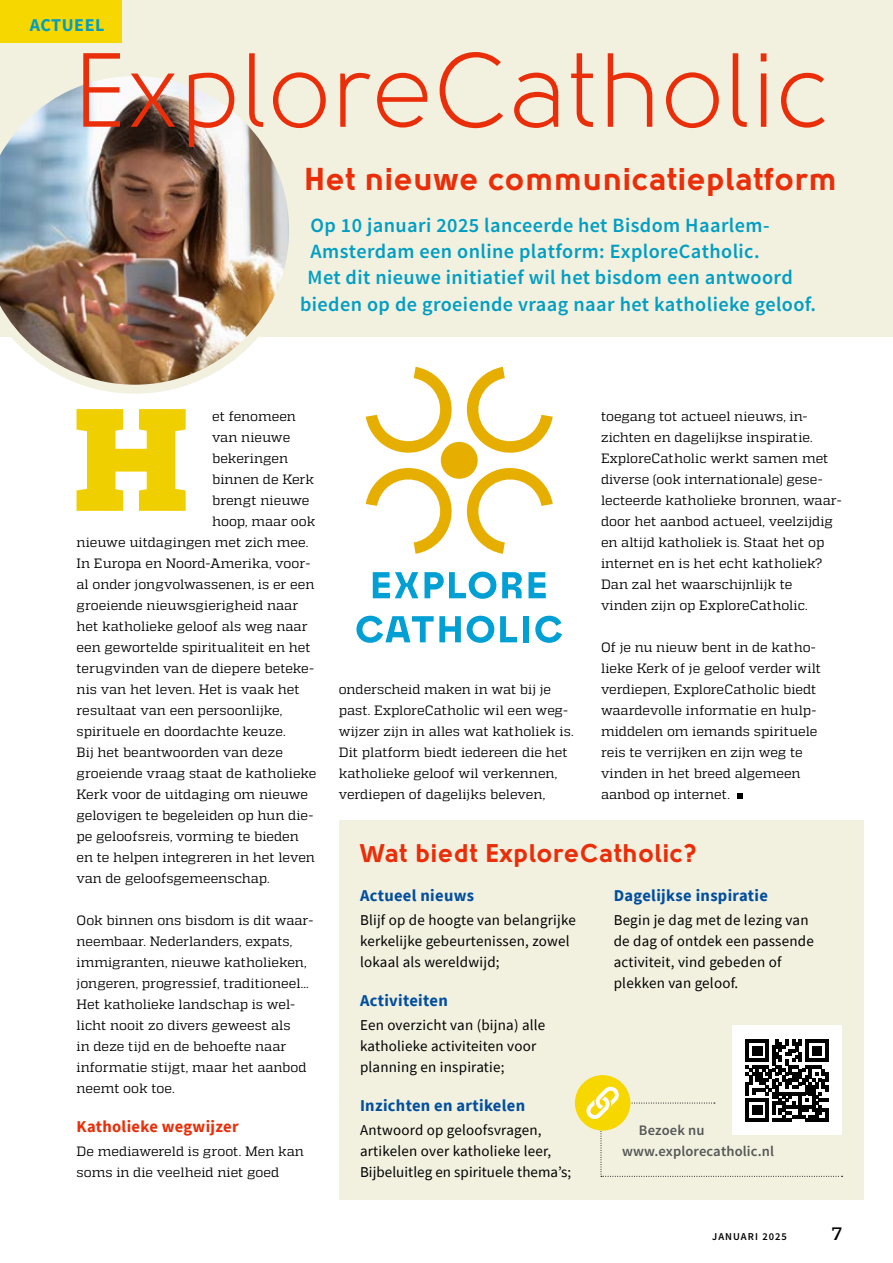
<style>
.page{position:relative;width:893px;height:1263px;background:#fff}
.page>*{position:absolute;margin:0;border:0;box-sizing:border-box;transform-origin:0 0}
.t1{font:800 145.35px "Quadon";color:#efcf00}
.t2{font:105px "Solomon";color:#e92e09}
.t3{font:900 31.5px "Solomon";letter-spacing:.03em;color:#e92e09}
.t4{font:900 25.5px "Solomon";letter-spacing:.03em;color:#e92e09}
.t5{font:600 20.25px "Source Sans Pro";letter-spacing:.02em;color:#009ec3}
.t6{font:700 18px "Source Sans Pro";letter-spacing:.03em;color:#009ec3}
.t7{font:500 18px "Quadon";color:#000}
.t8{font:700 16.5px "Source Sans Pro";letter-spacing:.02em;color:#004e9e}
.t9{font:700 16.5px "Source Sans Pro";letter-spacing:.02em;color:#e92e09}
.t10{font:15px/21px "Source Sans Pro";letter-spacing:.015em;color:#000}
.t11{font:600 14.55px/21px "Source Sans Pro";letter-spacing:.01em;color:#555756}
.t12{font:13.5px/21px "Quadon";color:#000}
.t13{font:600 10.5px "Source Sans Pro";letter-spacing:.1em;color:#000}
</style>
<div class="page">
<div style="left:0;top:0;width:893px;height:337px;background:#f2f0df"></div>
<svg style="left:737px;top:793px;width:6px;height:6px"></svg>
<div style="left:339px;top:820px;width:524px;height:379px;background:#f2f0df"></div>
<svg style="left:366px;top:465px;width:86px;height:89px"></svg>
<svg style="left:464px;top:367px;width:89px;height:86px"></svg>
<svg style="left:464px;top:468px;width:89px;height:86px"></svg>
<svg style="left:366px;top:367px;width:86px;height:86px"></svg>
<div style="left:441px;top:442px;width:37px;height:37px;background:#e6af00;border-radius:50%"></div>
<svg style="left:467px;top:616px;width:27px;height:27px"></svg>
<svg style="left:500px;top:616px;width:17px;height:26px"></svg>
<div style="left:523px;top:616px;width:6px;height:26px;background:#009fd4"></div>
<svg style="left:535px;top:616px;width:27px;height:27px"></svg>
<svg style="left:356px;top:616px;width:105px;height:27px"></svg>
<svg style="left:424px;top:572px;width:72px;height:27px"></svg>
<svg style="left:502px;top:572px;width:20px;height:26px"></svg>
<svg style="left:529px;top:572px;width:17px;height:26px"></svg>
<svg style="left:373px;top:572px;width:45px;height:26px"></svg>
<div style="left:0;top:0;width:122px;height:43px;background:#f7d700"></div>
<img style="left:0;top:76px;width:289px;height:318px">
<div style="left:575px;top:1075px;width:55px;height:55px;background:#f7d700;border-radius:50%"></div>
<div style="left:732px;top:1026px;width:110px;height:109px;background:#fff"></div>
<svg style="left:586px;top:1039px;width:257px;height:138px"></svg>
<h3 class="t6" style="left:30px;top:12px;width:76px">ACTUEEL</h3>
<h2 class="t2" style="left:72px;top:34px;width:759px">ExploreCatholic</h2>
<h3 class="t3" style="left:305px;top:160px;width:534px">Het nieuwe communicatieplatform</h3>
<h3 class="t5" style="left:311px;top:212px;width:460px">Op 10 januari 2025 lanceerde het Bisdom Haarlem-</h3>
<h3 class="t5" style="left:311px;top:239px;width:450px">Amsterdam een online platform: ExploreCatholic.</h3>
<h3 class="t5" style="left:308px;top:265px;width:487px">Met dit nieuwe initiatief wil het bisdom een antwoord</h3>
<h3 class="t5" style="left:300px;top:291px;width:518px">bieden op de groeiende vraag naar het katholieke geloof.</h3>
<h1 class="t1" style="left:73px;top:374px;width:117px">H</h1>
<p class="t12" style="left:212px;top:405px;width:85px">et fenomeen</p>
<p class="t12" style="left:212px;top:427px;width:80px">van nieuwe</p>
<p class="t12" style="left:212px;top:448px;width:77px">bekeringen</p>
<p class="t12" style="left:212px;top:469px;width:103px">binnen de Kerk</p>
<p class="t12" style="left:212px;top:490px;width:99px">brengt nieuwe</p>
<p class="t12" style="left:212px;top:511px;width:105px">hoop, maar ook</p>
<p class="t12" style="left:77px;top:532px;width:233px">nieuwe uitdagingen met zich mee.</p>
<p class="t12" style="left:77px;top:553px;width:235px">In Europa en Noord-Amerika, voor-</p>
<p class="t12" style="left:77px;top:574px;width:239px">al onder jongvolwassenen, is er een</p>
<p class="t12" style="left:77px;top:595px;width:223px">groeiende nieuwsgierigheid naar</p>
<p class="t12" style="left:77px;top:616px;width:232px">het katholieke geloof als weg naar</p>
<p class="t12" style="left:77px;top:637px;width:236px">een gewortelde spiritualiteit en het</p>
<p class="t12" style="left:77px;top:658px;width:239px">terugvinden van de diepere beteke-</p>
<p class="t12" style="left:77px;top:679px;width:225px">nis van het leven. Het is vaak het</p>
<p class="t12" style="left:77px;top:700px;width:207px">resultaat van een persoonlijke,</p>
<p class="t12" style="left:77px;top:721px;width:211px">spirituele en doordachte keuze.</p>
<p class="t12" style="left:77px;top:742px;width:208px">Bij het beantwoorden van deze</p>
<p class="t12" style="left:77px;top:763px;width:242px">groeiende vraag staat de katholieke</p>
<p class="t12" style="left:77px;top:784px;width:233px">Kerk voor de uitdaging om nieuwe</p>
<p class="t12" style="left:77px;top:805px;width:238px">gelovigen te begeleiden op hun die-</p>
<p class="t12" style="left:77px;top:826px;width:224px">pe geloofsreis, vorming te bieden</p>
<p class="t12" style="left:77px;top:847px;width:240px">en te helpen integreren in het leven</p>
<p class="t12" style="left:77px;top:868px;width:195px">van de geloofsgemeenschap.</p>
<p class="t12" style="left:77px;top:910px;width:239px">Ook binnen ons bisdom is dit waar&shy;neembaar. Nederlanders, expats, immigranten, nieuwe katholieken, jongeren, progressief, traditioneel...<br>Het katholieke landschap is wel&shy;licht nooit zo divers geweest als<br>in deze tijd en de behoefte naar informatie stijgt, maar het aanbod neemt ook toe.</p>
<p class="t9" style="left:77px;top:1115px;width:164px">Katholieke wegwijzer</p>
<p class="t12" style="left:77px;top:1140px;width:229px">De mediawereld is groot. Men kan soms in die veelheid niet goed</p>
<p class="t12" style="left:339px;top:678px;width:236px">onderscheid maken in wat bij je past. ExploreCatholic wil een weg&shy;wijzer zijn in alles wat katholiek is.<br>Dit platform biedt iedereen die het katholieke geloof wil verkennen, verdiepen of dagelijks beleven,</p>
<p class="t12" style="left:601px;top:406px;width:242px">toegang tot actueel nieuws, in&shy;zichten en dagelijkse inspiratie.<br>ExploreCatholic werkt samen met diverse (ook internationale) gese&shy;lecteerde katholieke bronnen, waar&shy;door het aanbod actueel, veelzijdig en altijd katholiek is. Staat het op internet en is het echt katholiek?<br>Dan zal het waarschijnlijk te vinden zijn op ExploreCatholic.</p>
<p class="t12" style="left:601px;top:637px;width:222px">Of je nu nieuw bent in de katho&shy;lieke Kerk of je geloof verder wilt verdiepen, ExploreCatholic biedt waardevolle informatie en hulp&shy;middelen om iemands spirituele reis te verrijken en zijn weg te vinden in het breed algemeen aanbod op internet.</p>
<h3 class="t4" style="left:360px;top:838px;width:339px">Wat biedt ExploreCatholic?</h3>
<p class="t8" style="left:360px;top:884px;width:116px">Actueel nieuws</p>
<p class="t10" style="left:360px;top:909px;width:217px">Blijf op de hoogte van belangrijke kerkelijke gebeurtenissen, zowel lokaal als wereldwijd;</p>
<p class="t8" style="left:360px;top:989px;width:89px">Activiteiten</p>
<p class="t10" style="left:360px;top:1014px;width:187px">Een overzicht van (bijna) alle katholieke activiteiten voor planning en inspiratie;</p>
<p class="t8" style="left:360px;top:1094px;width:167px">Inzichten en artikelen</p>
<p class="t10" style="left:360px;top:1119px;width:213px">Antwoord op geloofsvragen, artikelen over katholieke leer,<br>Bijbeluitleg en spirituele thema’s;</p>
<p class="t8" style="left:614px;top:884px;width:156px">Dagelijkse inspiratie</p>
<p class="t10" style="left:614px;top:909px;width:202px">Begin je dag met de lezing van de dag of ontdek een passende activiteit, vind gebeden of plekken van geloof.</p>
<p class="t11" style="left:622px;top:1120px;width:153px;text-indent:17px">Bezoek nu www.explorecatholic.nl</p>
<p class="t13" style="left:712px;top:1230px;width:76px">JANUARI 2025</p>
<h3 class="t7" style="left:832px;top:1223px;width:12px">7</h3>
</div>
